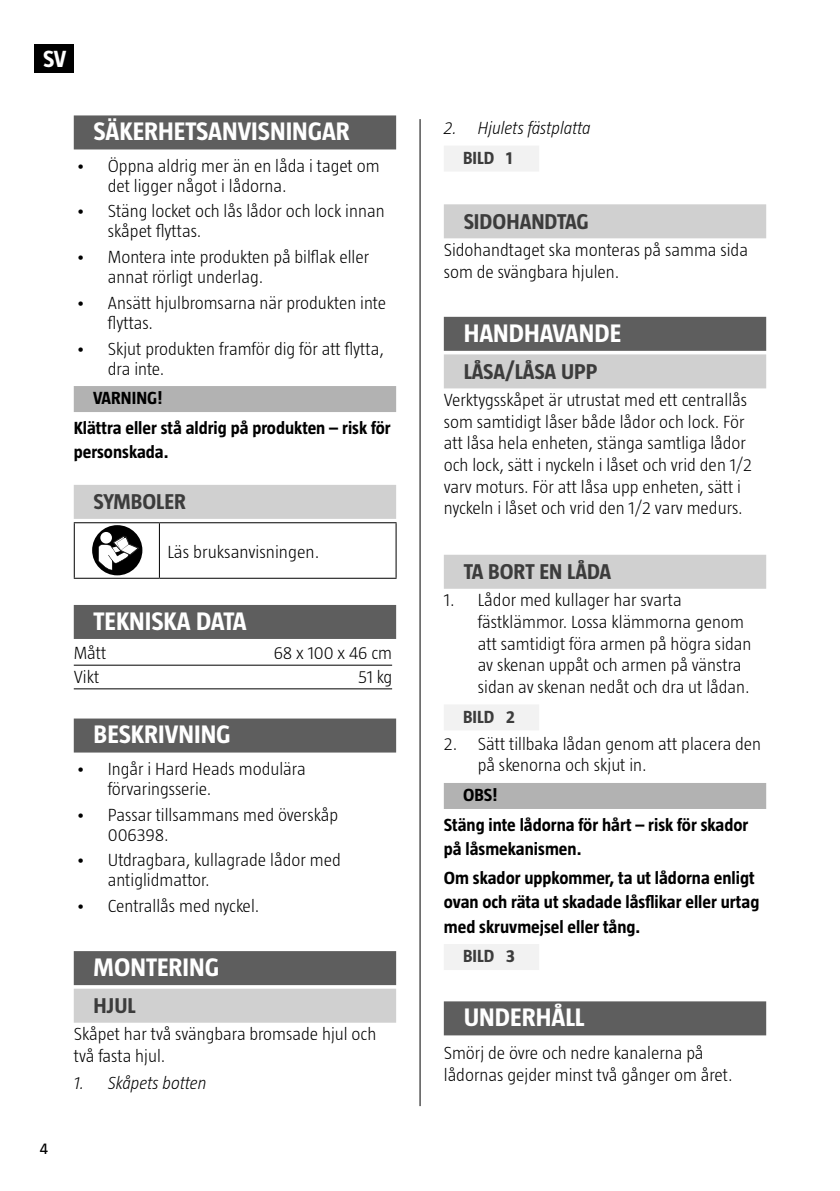
<style>
.page{position:relative;width:840px;height:1191px;background:#fff}
.page>*{position:absolute;margin:0;border:0;box-sizing:border-box;transform-origin:0 0}
.Rubrik{font:700 26px "Taz";color:#fff}
.t1{font:700 24px "Taz";color:#fff}
.Underrubrik{font:700 22px "Taz";color:#3c3c3c}
.Brödtext{font:300 18px/21.6px "Taz";color:#000}
.Brödtext__VARNING__O{font:700 18px/24px "Taz";color:#000}
.t2{font:italic 300 18px "Taz";color:#000}
.Enkel_tabell{font:300 18px "Taz";color:#000}
.t3{font:700 18px "Taz";color:#3c3c3c}
.VARNING__SE{font:700 18px "Taz";color:#000}
.OBS__SE{font:700 18px "Taz";color:#000}
.t4{font:16px "Taz";color:#000}
</style>
<div class="page">
<div style="left:35px;top:44px;width:39px;height:29px;background:#000"></div>
<hr style="left:419px;top:119px;width:1px;height:987px;background:#000">
<div style="left:443px;top:145px;width:96px;height:26px;background:#f2f2f2"></div>
<div style="left:443px;top:204px;width:322px;height:34px;background:#d0d0d0"></div>
<div style="left:443px;top:317px;width:322px;height:34px;background:#5e5e5e"></div>
<div style="left:443px;top:354px;width:322px;height:34px;background:#d0d0d0"></div>
<div style="left:443px;top:555px;width:322px;height:34px;background:#d0d0d0"></div>
<div style="left:443px;top:704px;width:96px;height:26px;background:#f2f2f2"></div>
<div style="left:443px;top:783px;width:322px;height:26px;background:#b2b2b2"></div>
<div style="left:443px;top:944px;width:96px;height:26px;background:#f2f2f2"></div>
<div style="left:443px;top:1001px;width:322px;height:34px;background:#5e5e5e"></div>
<div style="left:74px;top:115px;width:322px;height:34px;background:#5e5e5e"></div>
<div style="left:74px;top:386px;width:322px;height:26px;background:#b2b2b2"></div>
<div style="left:74px;top:485px;width:322px;height:34px;background:#d0d0d0"></div>
<div style="left:74px;top:605px;width:322px;height:34px;background:#5e5e5e"></div>
<hr style="left:74px;top:665px;width:318px;height:1px;background:#000">
<hr style="left:74px;top:688px;width:318px;height:1px;background:#000">
<div style="left:74px;top:718px;width:322px;height:34px;background:#5e5e5e"></div>
<div style="left:74px;top:951px;width:322px;height:34px;background:#5e5e5e"></div>
<div style="left:74px;top:988px;width:322px;height:34px;background:#d0d0d0"></div>
<hr style="left:74px;top:522px;width:85px;height:1px;background:#000">
<hr style="left:74px;top:523px;width:1px;height:55px;background:#000">
<hr style="left:159px;top:522px;width:237px;height:1px;background:#000">
<hr style="left:159px;top:523px;width:1px;height:55px;background:#000">
<hr style="left:395px;top:523px;width:1px;height:55px;background:#000">
<hr style="left:74px;top:578px;width:85px;height:1px;background:#000">
<hr style="left:159px;top:578px;width:237px;height:1px;background:#000">
<div style="left:92px;top:525px;width:50px;height:50px;background:#000;border-radius:50%"></div>
<div style="left:100px;top:532px;width:12px;height:11px;background:#fff;border-radius:50%"></div>
<svg style="left:98px;top:536px;width:41px;height:34px"></svg>
<h2 class="t1" style="left:43px;top:45px;width:25px">SV</h2>
<p class="Rubrik" style="left:94px;top:117px;width:258px">SÄKERHETSANVISNINGAR</p>
<p class="Brödtext" style="left:108px;top:155px;width:273px;line-height:20px;text-indent:-32px">• Öppna aldrig mer än en låda i taget om det ligger något i lådorna.</p>
<p class="Brödtext" style="left:108px;top:201px;width:278px;line-height:20px;text-indent:-32px">• Stäng locket och lås lådor och lock innan skåpet flyttas.</p>
<p class="Brödtext" style="left:108px;top:247px;width:263px;line-height:20px;text-indent:-32px">• Montera inte produkten på bilflak eller annat rörligt underlag.</p>
<p class="Brödtext" style="left:108px;top:292px;width:279px;line-height:20px;text-indent:-32px">• Ansätt hjulbromsarna när produkten inte flyttas.</p>
<p class="Brödtext" style="left:108px;top:338px;width:278px;line-height:20px;text-indent:-32px">• Skjut produkten framför dig för att flytta, dra inte.</p>
<p class="VARNING__SE" style="left:93px;top:388px;width:71px">VARNING!</p>
<p class="Brödtext__VARNING__O" style="left:74px;top:415px;width:318px">Klättra eller stå aldrig på produkten – risk för personskada.</p>
<p class="Underrubrik" style="left:94px;top:489px;width:94px">SYMBOLER</p>
<p class="Brödtext" style="left:167px;top:540px;width:153px">Läs bruksanvisningen.</p>
<p class="Rubrik" style="left:94px;top:606px;width:154px">TEKNISKA DATA</p>
<p class="Enkel_tabell" style="left:74px;top:643px;width:34px">Mått</p>
<p class="Enkel_tabell" style="left:274px;top:643px;width:120px">68 x 100 x 46 cm</p>
<p class="Enkel_tabell" style="left:74px;top:666px;width:27px">Vikt</p>
<p class="Enkel_tabell" style="left:358px;top:666px;width:36px">51 kg</p>
<p class="Rubrik" style="left:94px;top:720px;width:138px">BESKRIVNING</p>
<p class="Brödtext" style="left:108px;top:758px;width:199px;line-height:20px;text-indent:-32px">• Ingår i Hard Heads modulära förvaringsserie.</p>
<p class="Brödtext" style="left:108px;top:804px;width:232px;line-height:20px;text-indent:-32px">• Passar tillsammans med överskåp<br>006398.</p>
<p class="Brödtext" style="left:108px;top:850px;width:234px;line-height:20px;text-indent:-32px">• Utdragbara, kullagrade lådor med antiglidmattor.</p>
<p class="Brödtext" style="left:76px;top:894px;width:185px">• Centrallås med nyckel.</p>
<p class="t4" style="left:40px;top:1139px;width:10px">4</p>
<p class="Rubrik" style="left:94px;top:952px;width:127px">MONTERING</p>
<p class="Underrubrik" style="left:94px;top:993px;width:44px">HJUL</p>
<p class="Brödtext" style="left:74px;top:1023px;width:304px">Skåpet har två svängbara bromsade hjul och två fasta hjul.</p>
<p class="t2" style="left:74px;top:1073px;width:134px">1. Skåpets botten</p>
<p class="t2" style="left:443px;top:118px;width:148px">2. Hjulets fästplatta</p>
<p class="t3" style="left:463px;top:147px;width:51px">BILD 1</p>
<p class="Underrubrik" style="left:463px;top:209px;width:126px">SIDOHANDTAG</p>
<p class="Brödtext" style="left:443px;top:239px;width:305px">Sidohandtaget ska monteras på samma sida som de svängbara hjulen.</p>
<p class="Rubrik" style="left:463px;top:318px;width:159px">HANDHAVANDE</p>
<p class="Underrubrik" style="left:463px;top:359px;width:135px">LÅSA/LÅSA UPP</p>
<p class="Brödtext" style="left:443px;top:389px;width:310px">Verktygsskåpet är utrustat med ett centrallås som samtidigt låser både lådor och lock. För att låsa hela enheten, stänga samtliga lådor och lock, sätt i nyckeln i låset och vrid den 1/2 varv moturs. För att låsa upp enheten, sätt i nyckeln i låset och vrid den 1/2 varv medurs.</p>
<p class="Underrubrik" style="left:463px;top:559px;width:149px">TA BORT EN LÅDA</p>
<p class="Brödtext" style="left:477px;top:589px;width:275px;text-indent:-34px">1. Lådor med kullager har svarta fästklämmor. Lossa klämmorna genom att samtidigt föra armen på högra sidan av skenan uppåt och armen på vänstra sidan av skenan nedåt och dra ut lådan.</p>
<p class="t3" style="left:463px;top:706px;width:53px">BILD 2</p>
<p class="Brödtext" style="left:477px;top:732px;width:285px;text-indent:-34px">2. Sätt tillbaka lådan genom att placera den på skenorna och skjut in.</p>
<p class="OBS__SE" style="left:463px;top:785px;width:36px">OBS!</p>
<p class="Brödtext__VARNING__O" style="left:443px;top:812px;width:306px">Stäng inte lådorna för hårt – risk för skador på låsmekanismen.</p>
<p class="Brödtext__VARNING__O" style="left:443px;top:866px;width:317px">Om skador uppkommer, ta ut lådorna enligt ovan och räta ut skadade låsflikar eller urtag med skruvmejsel eller tång.</p>
<p class="t3" style="left:463px;top:946px;width:53px">BILD 3</p>
<p class="Rubrik" style="left:463px;top:1003px;width:122px">UNDERHÅLL</p>
<p class="Brödtext" style="left:443px;top:1042px;width:290px">Smörj de övre och nedre kanalerna på lådornas gejder minst två gånger om året.</p>
</div>
